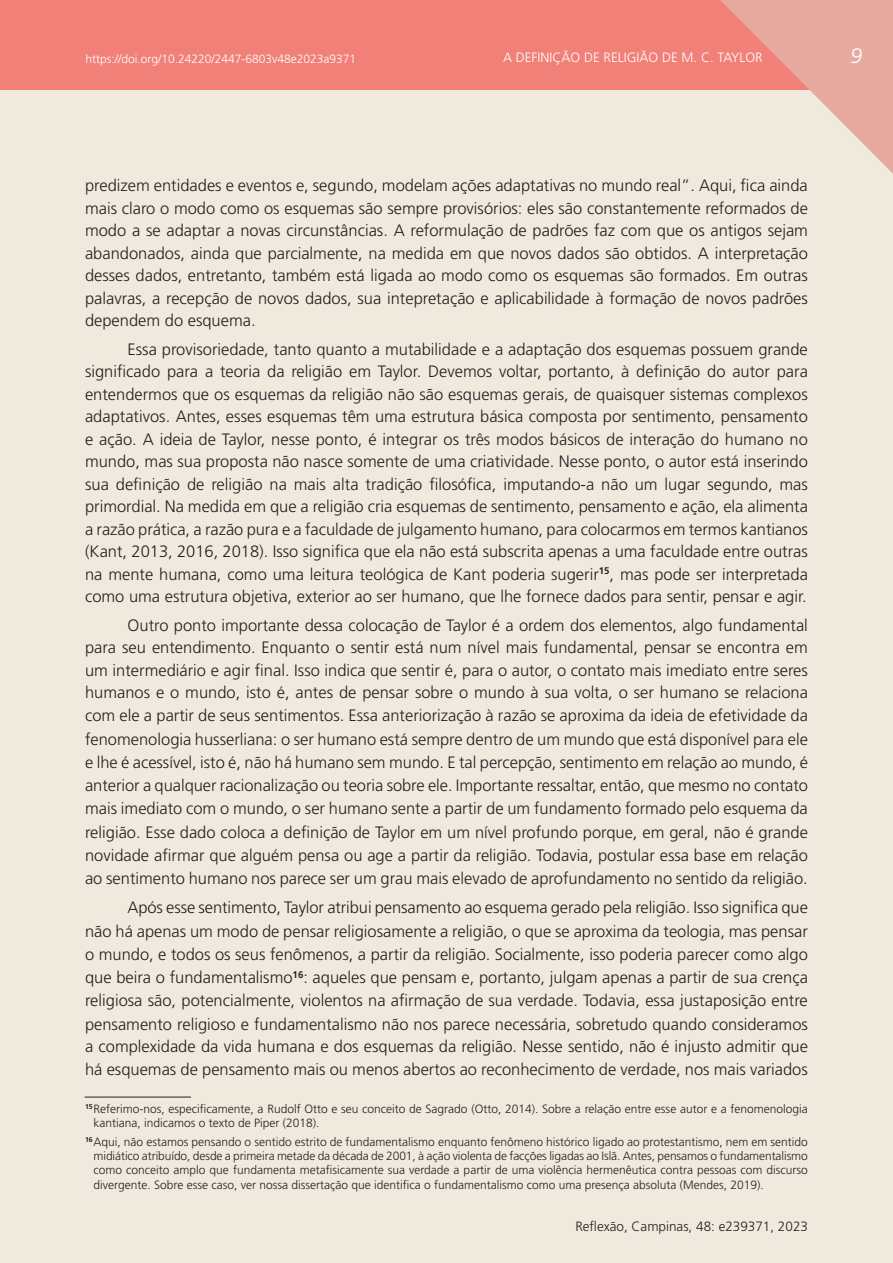
<style>
.page{position:relative;width:893px;height:1263px;background:#fff}
.page>*{position:absolute;margin:0;border:0;box-sizing:border-box;transform-origin:0 0}
.t1{font:italic 300 21px "Frutiger LT Std";color:#fff}
.P1{font:300 16.5px/23.1px "Frutiger LT Std";color:#231f20;text-align:justify}
.t2{font:300 13.5px "Frutiger LT Std";color:#231f20}
.t3{font:300 13.5px "Frutiger LT Std";color:#fff}
.nota{font:300 12px/14.2px "Frutiger LT Std";color:#231f20}
.t4{font:300 12px "Frutiger LT Std";color:#fff}
</style>
<div class="page">
<hr style="left:85px;top:1097px;width:106px;height:1px;background:#231f20">
<div style="left:0;top:0;width:887px;height:90px;background:#f18078"></div>
<svg style="left:717px;top:0;width:176px;height:174px;background:#ebbbb1"></svg>
<p class="t4" style="left:85px;top:52px;width:272px">https://doi.org/10.24220/2447-6803v48e2023a9371</p>
<p class="t3" style="left:503px;top:50px;width:261px">A DEFINIÇÃO DE RELIGIÃO DE M. C. TAYLOR</p>
<p class="t1" style="left:850px;top:43px;width:13px">9</p>
<p class="P1" style="left:85px;top:175px;width:724px;line-height:22.5px">predizem entidades e eventos e, segundo, modelam ações adaptativas no mundo real”. Aqui, fica ainda mais claro o modo como os esquemas são sempre provisórios: eles são constantemente reformados de modo a se adaptar a novas circunstâncias. A reformulação de padrões faz com que os antigos sejam abandonados, ainda que parcialmente, na medida em que novos dados são obtidos. A interpretação desses dados, entretanto, também está ligada ao modo como os esquemas são formados. Em outras palavras, a recepção de novos dados, sua intepretação e aplicabilidade à formação de novos padrões dependem do esquema.</p>
<p class="P1" style="left:85px;top:338px;width:724px;line-height:22.5px;text-indent:43px">Essa provisoriedade, tanto quanto a mutabilidade e a adaptação dos esquemas possuem grande significado para a teoria da religião em Taylor. Devemos voltar, portanto, à definição do autor para entendermos que os esquemas da religião não são esquemas gerais, de quaisquer sistemas complexos adaptativos. Antes, esses esquemas têm uma estrutura básica composta por sentimento, pensamento e ação. A ideia de Taylor, nesse ponto, é integrar os três modos básicos de interação do humano no mundo, mas sua proposta não nasce somente de uma criatividade. Nesse ponto, o autor está inserindo sua definição de religião na mais alta tradição filosófica, imputando-a não um lugar segundo, mas primordial. Na medida em que a religião cria esquemas de sentimento, pensamento e ação, ela alimenta a razão prática, a razão pura e a faculdade de julgamento humano, para colocarmos em termos kantianos (Kant, 2013, 2016, 2018). Isso significa que ela não está subscrita apenas a uma faculdade entre outras na mente humana, como uma leitura teológica de Kant poderia sugerir<sup>15</sup>, mas pode ser interpretada como uma estrutura objetiva, exterior ao ser humano, que lhe fornece dados para sentir, pensar e agir.</p>
<p class="P1" style="left:85px;top:614px;width:725px;text-indent:43px">Outro ponto importante dessa colocação de Taylor é a ordem dos elementos, algo fundamental para seu entendimento. Enquanto o sentir está num nível mais fundamental, pensar se encontra em um intermediário e agir final. Isso indica que sentir é, para o autor, o contato mais imediato entre seres humanos e o mundo, isto é, antes de pensar sobre o mundo à sua volta, o ser humano se relaciona com ele a partir de seus sentimentos. Essa anteriorização à razão se aproxima da ideia de efetividade da fenomenologia husserliana: o ser humano está sempre dentro de um mundo que está disponível para ele e lhe é acessível, isto é, não há humano sem mundo. E tal percepção, sentimento em relação ao mundo, é anterior a qualquer racionalização ou teoria sobre ele. Importante ressaltar, então, que mesmo no contato mais imediato com o mundo, o ser humano sente a partir de um fundamento formado pelo esquema da religião. Esse dado coloca a definição de Taylor em um nível profundo porque, em geral, não é grande novidade afirmar que alguém pensa ou age a partir da religião. Todavia, postular essa base em relação ao sentimento humano nos parece ser um grau mais elevado de aprofundamento no sentido da religião.</p>
<p class="P1" style="left:85px;top:896px;width:724px;text-indent:43px">Após esse sentimento, Taylor atribui pensamento ao esquema gerado pela religião. Isso significa que não há apenas um modo de pensar religiosamente a religião, o que se aproxima da teologia, mas pensar o mundo, e todos os seus fenômenos, a partir da religião. Socialmente, isso poderia parecer como algo que beira o fundamentalismo<sup>16</sup>: aqueles que pensam e, portanto, julgam apenas a partir de sua crença religiosa são, potencialmente, violentos na afirmação de sua verdade. Todavia, essa justaposição entre pensamento religioso e fundamentalismo não nos parece necessária, sobretudo quando consideramos a complexidade da vida humana e dos esquemas da religião. Nesse sentido, não é injusto admitir que há esquemas de pensamento mais ou menos abertos ao reconhecimento de verdade, nos mais variados</p>
<p class="nota" style="left:94px;top:1102px;width:716px;text-indent:-8px"><sup>15</sup>Referimo-nos, especificamente, a Rudolf Otto e seu conceito de Sagrado (Otto, 2014). Sobre a relação entre esse autor e a fenomenologia kantiana, indicamos o texto de Piper (2018).</p>
<p class="nota" style="left:94px;top:1135px;width:716px;text-align:justify;text-indent:-8px"><sup>16</sup>Aqui, não estamos pensando o sentido estrito de fundamentalismo enquanto fenômeno histórico ligado ao protestantismo, nem em sentido midiático atribuído, desde a primeira metade da década de 2001, à ação violenta de facções ligadas ao Islã. Antes, pensamos o fundamentalismo como conceito amplo que fundamenta metafisicamente sua verdade a partir de uma violência hermenêutica contra pessoas com discurso divergente. Sobre esse caso, ver nossa dissertação que identifica o fundamentalismo como uma presença absoluta (Mendes, 2019).</p>
<p class="t2" style="left:575px;top:1218px;width:234px">Reflexão, Campinas, 48: e239371, 2023</p>
</div>
